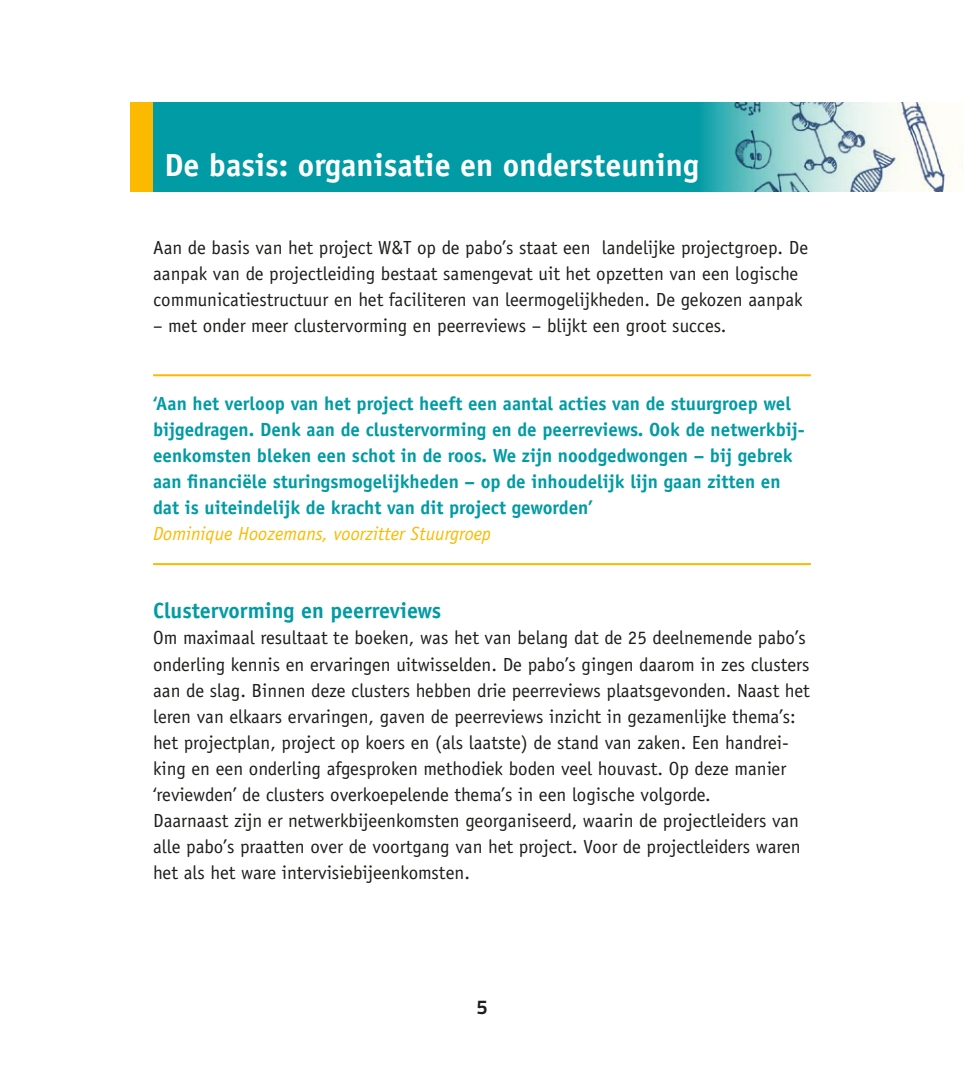
<style>
.page{position:relative;width:964px;height:1078px;background:#fff}
.page>*{position:absolute;margin:0;border:0;box-sizing:border-box;transform-origin:0 0}
.t1{font:700 32px "Officina Sans";color:#fff}
.t2{font:700 22px "Officina Sans";color:#009ba4}
.t3{font:700 20px "Titillium Text 22 L";color:#1d1d1b}
.t4{font:19px/26px "Officina Sans";color:#1d1d1b}
.t5{font:700 19px/26px "Officina Sans";color:#009ba4}
.t6{font:italic 19px "Officina Sans";color:#fbba00}
</style>
<div class="page">
<hr style="left:153px;top:374px;width:658px;height:2px;background:#fbba00">
<hr style="left:153px;top:563px;width:658px;height:2px;background:#fbba00">
<div style="left:153px;top:102px;width:773px;height:89px;background:#009ba4"></div>
<img style="left:727px;top:102px;width:237px;height:89px">
<div style="left:130px;top:102px;width:23px;height:89px;background:#fbba00"></div>
<h1 class="t1" style="left:164px;top:145px;width:536px">De basis: organisatie en ondersteuning</h1>
<p class="t4" style="left:153px;top:235px;width:656px">Aan de basis van het project W&amp;T op de pabo’s staat een landelijke projectgroep. De aanpak van de projectleiding bestaat samengevat uit het opzetten van een logische communicatiestructuur en het faciliteren van leermogelijkheden. De gekozen aanpak</p>
<p class="t4" style="left:153px;top:313px;width:575px">– met onder meer clustervorming en peerreviews – blijkt een groot succes.</p>
<p class="t5" style="left:153px;top:390px;width:653px">‘Aan het verloop van het project heeft een aantal acties van de stuurgroep wel bijgedragen. Denk aan de clustervorming en de peerreviews. Ook de netwerkbij&shy;eenkomsten bleken een schot in de roos. We zijn noodgedwongen – bij gebrek aan financiële sturingsmogelijkheden – op de inhoudelijk lijn gaan zitten en dat is uiteindelijk de kracht van dit project geworden’</p>
<p class="t6" style="left:153px;top:522px;width:340px">Dominique Hoozemans, voorzitter Stuurgroep</p>
<p class="t2" style="left:153px;top:597px;width:290px">Clustervorming en peerreviews</p>
<p class="t4" style="left:153px;top:625px;width:658px">Om maximaal resultaat te boeken, was het van belang dat de 25 deelnemende pabo’s onderling kennis en ervaringen uitwisselden. De pabo’s gingen daarom in zes clusters aan de slag. Binnen deze clusters hebben drie peerreviews plaatsgevonden. Naast het leren van elkaars ervaringen, gaven de peerreviews inzicht in gezamenlijke thema’s: het projectplan, project op koers en (als laatste) de stand van zaken. Een handrei&shy;king en een onderling afgesproken methodiek boden veel houvast. Op deze manier ‘reviewden’ de clusters overkoepelende thema’s in een logische volgorde.<br>Daarnaast zijn er netwerkbijeenkomsten georganiseerd, waarin de projectleiders van alle pabo’s praatten over de voortgang van het project. Voor de projectleiders waren het als het ware intervisiebijeenkomsten.</p>
<p class="t3" style="left:477px;top:990px;width:12px">5</p>
</div>
